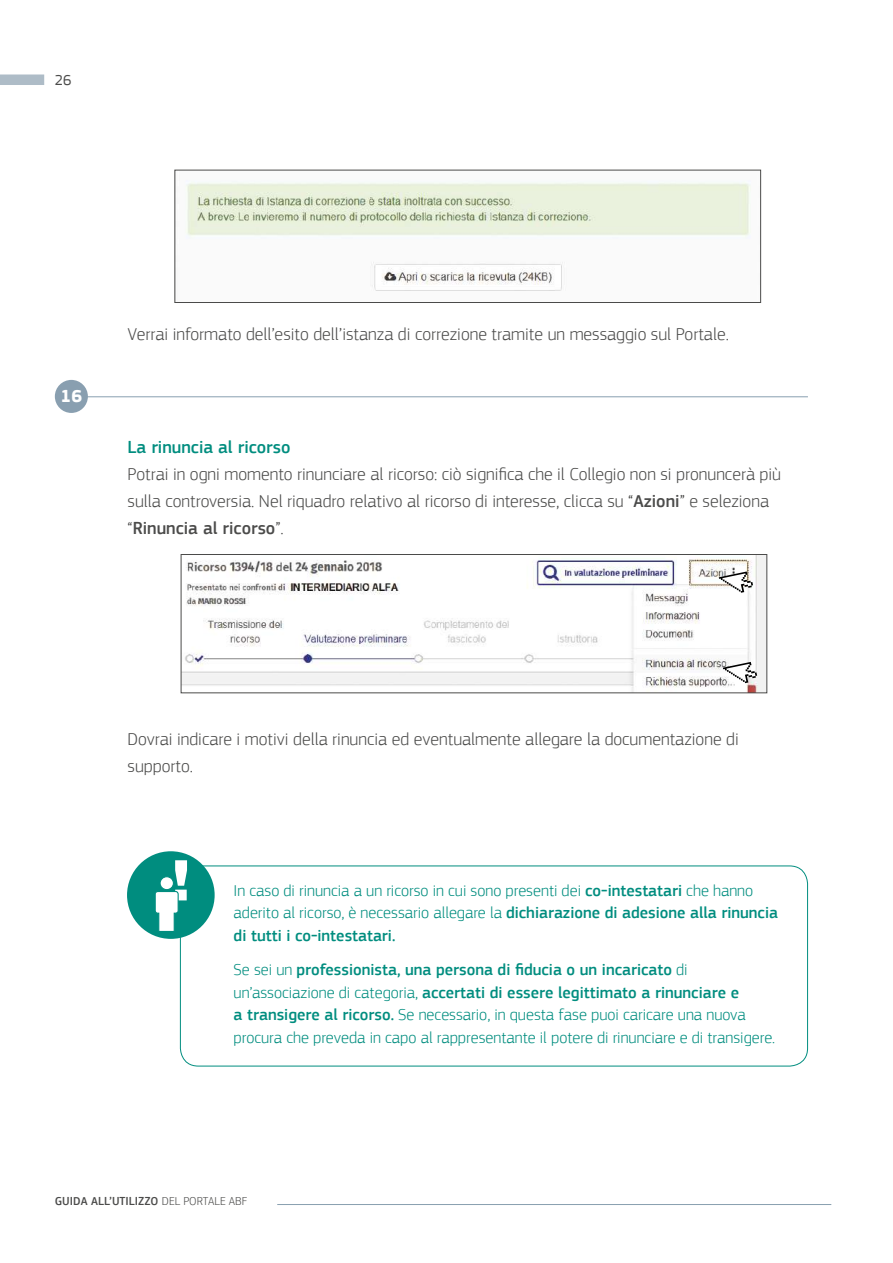
<style>
.page{position:relative;width:893px;height:1263px;background:#fff}
.page>*{position:absolute;margin:0;border:0;box-sizing:border-box;transform-origin:0 0}
.t1{font:300 18px/27px "EC Square Sans Pro";color:#4b4b4a}
.t2{font:500 18px "EC Square Sans Pro";color:#008d7f}
.t3{font:700 18px "EC Square Sans Pro";color:#fff}
.t4{font:300 16.5px/22.5px "EC Square Sans Pro";color:#008d7f}
.t5{font:15px "EC Square Sans Pro";color:#4b4b4a}
.t6{font:500 12px "EC Square Sans Pro";color:#4b4b4a}
.s1{font-weight:500}
.s2{font-weight:300}
</style>
<div class="page">
<hr style="left:277px;top:1204px;width:554px;height:1px;background:#899fb0">
<div style="left:0;top:74px;width:44px;height:11px;background:#aebcc7"></div>
<img style="left:186px;top:181px;width:565px;height:110px">
<div style="left:175px;top:170px;width:586px;height:133px;border:1px solid #4b4b4a"></div>
<hr style="left:87px;top:396px;width:721px;height:1px;background:#899fb0">
<div style="left:55px;top:380px;width:33px;height:33px;background:#899fb0;border-radius:50%"></div>
<div style="left:180px;top:865px;width:628px;height:201px;border:1px solid #008d7f;border-radius:18px"></div>
<div style="left:127px;top:851px;width:88px;height:88px;background:#008d7f;border-radius:50%"></div>
<svg style="left:155px;top:860px;width:32px;height:71px"></svg>
<img style="left:183px;top:556px;width:582px;height:135px">
<div style="left:181px;top:554px;width:586px;height:139px;border:1px solid #4b4b4a"></div>
<svg style="left:719px;top:571px;width:34px;height:22px"></svg>
<svg style="left:723px;top:662px;width:34px;height:21px"></svg>
<p class="t5" style="left:55px;top:71px;width:18px">26</p>
<p class="t3" style="left:61px;top:386px;width:23px">16</p>
<p class="t1" style="left:128px;top:321px;width:603px">Verrai informato dell’esito dell’istanza di correzione tramite un messaggio sul Portale.</p>
<p class="t2" style="left:128px;top:436px;width:164px">La rinuncia al ricorso</p>
<p class="t1" style="left:128px;top:460px;width:655px">Potrai in ogni momento rinunciare al ricorso: ciò significa che il Collegio non si pronuncerà più sulla controversia. Nel riquadro relativo al ricorso di interesse, clicca su “<span class="s1">Azioni</span>” e seleziona “<span class="s1">Rinuncia al ricorso</span>”.</p>
<p class="t1" style="left:128px;top:725px;width:613px">Dovrai indicare i motivi della rinuncia ed eventualmente allegare la documentazione di supporto.</p>
<p class="t4" style="left:234px;top:879px;width:546px">In caso di rinuncia a un ricorso in cui sono presenti dei <span class="s1">co-intestatari</span> che hanno aderito al ricorso, è necessario allegare la <span class="s1">dichiarazione di adesione alla rinuncia di tutti i co-intestatari.</span></p>
<p class="t4" style="left:234px;top:958px;width:543px">Se sei un <span class="s1">professionista, una persona di fiducia o un incaricato</span> di un’associazione di categoria, <span class="s1">accertati di essere legittimato a rinunciare e<br>a transigere al ricorso.</span> Se necessario, in questa fase puoi caricare una nuova procura che preveda in capo al rappresentante il potere di rinunciare e di transigere.</p>
<p class="t6" style="left:55px;top:1194px;width:194px">GUIDA ALL’UTILIZZO <span class="s2">DEL PORTALE ABF</span></p>
</div>
